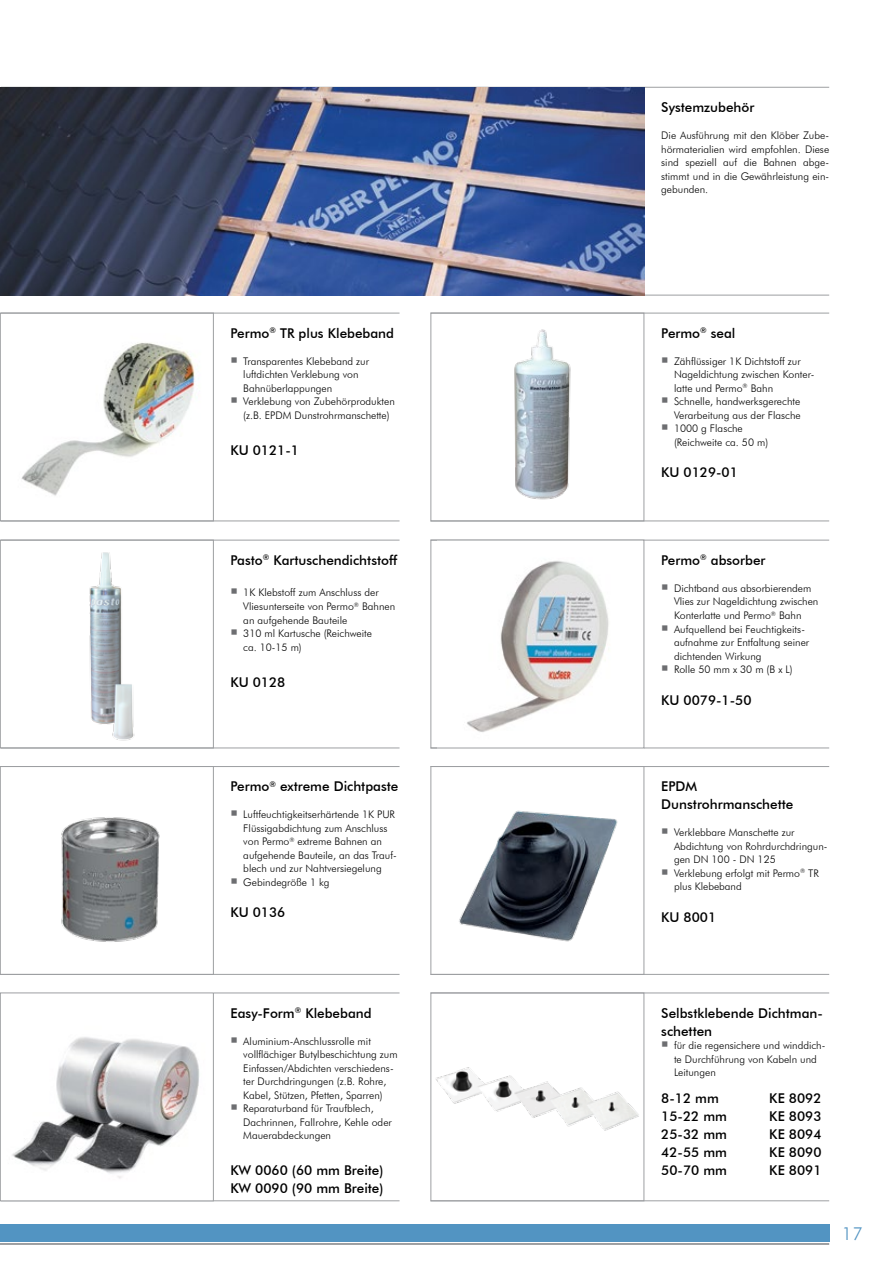
<style>
.page{position:relative;width:893px;height:1263px;background:#fff}
.page>*{position:absolute;margin:0;border:0;box-sizing:border-box;transform-origin:0 0}
.t1{font:300 18px "Futura BT";color:#5294c2}
.t2{font:500 13.5px/18px "Futura BT";color:#000}
.t3{font:300 10.5px/13.5px "Futura BT";color:#000}
</style>
<div class="page">
<hr style="left:0;top:1243px;width:829px;height:2px;background:#808285">
<div style="left:0;top:1225px;width:829px;height:17px;background:#5294c2"></div>
<hr style="left:1px;top:87px;width:828px;height:1px;background:#9d9fa2">
<hr style="left:1px;top:295px;width:828px;height:1px;background:#9d9fa2">
<img style="left:0;top:87px;width:644px;height:208px">
<hr style="left:1px;top:540px;width:399px;height:1px;background:#9d9fa2">
<hr style="left:1px;top:747px;width:399px;height:1px;background:#9d9fa2">
<img style="left:89px;top:552px;width:46px;height:189px">
<div style="left:0;top:540px;width:214px;height:208px;border:1px solid #9d9fa2"></div>
<hr style="left:1px;top:313px;width:399px;height:1px;background:#9d9fa2">
<hr style="left:431px;top:313px;width:398px;height:1px;background:#9d9fa2">
<hr style="left:1px;top:520px;width:399px;height:1px;background:#9d9fa2">
<hr style="left:431px;top:520px;width:398px;height:1px;background:#9d9fa2">
<img style="left:21px;top:342px;width:174px;height:154px">
<div style="left:0;top:313px;width:214px;height:208px;border:1px solid #9d9fa2"></div>
<div style="left:431px;top:313px;width:213px;height:208px;border:1px solid #9d9fa2"></div>
<hr style="left:431px;top:540px;width:398px;height:1px;background:#9d9fa2">
<hr style="left:431px;top:747px;width:398px;height:1px;background:#9d9fa2">
<img style="left:467px;top:561px;width:142px;height:171px">
<div style="left:431px;top:540px;width:213px;height:208px;border:1px solid #9d9fa2"></div>
<hr style="left:1px;top:766px;width:399px;height:1px;background:#9d9fa2">
<hr style="left:1px;top:974px;width:399px;height:1px;background:#9d9fa2">
<img style="left:61px;top:817px;width:99px;height:125px">
<div style="left:0;top:766px;width:214px;height:209px;border:1px solid #9d9fa2"></div>
<hr style="left:431px;top:766px;width:398px;height:1px;background:#9d9fa2">
<hr style="left:431px;top:974px;width:398px;height:1px;background:#9d9fa2">
<img style="left:459px;top:810px;width:159px;height:132px">
<div style="left:431px;top:766px;width:213px;height:209px;border:1px solid #9d9fa2"></div>
<hr style="left:1px;top:992px;width:399px;height:1px;background:#9d9fa2">
<hr style="left:1px;top:1200px;width:399px;height:1px;background:#9d9fa2">
<img style="left:12px;top:1037px;width:188px;height:142px">
<div style="left:0;top:992px;width:214px;height:209px;border:1px solid #9d9fa2"></div>
<hr style="left:431px;top:992px;width:398px;height:1px;background:#9d9fa2">
<hr style="left:431px;top:1200px;width:398px;height:1px;background:#9d9fa2">
<img style="left:436px;top:1067px;width:203px;height:64px">
<div style="left:431px;top:992px;width:213px;height:209px;border:1px solid #9d9fa2"></div>
<img style="left:514px;top:329px;width:57px;height:171px">
<p class="t2" style="left:231px;top:324px;width:165px">Permo<sup>®</sup> TR plus Klebeband</p>
<p class="t3" style="left:243px;top:354px;width:153px">Transparentes Klebeband zur luftdichten Verklebung von<br>Bahnüberlappungen<br>Verklebung von Zubehörprodukten (z.B. E PDM Dunstrohrmanschette)</p>
<p class="t2" style="left:231px;top:441px;width:70px">KU 0121-1</p>
<p class="t2" style="left:231px;top:551px;width:168px">Pasto<sup>®</sup> Kartuschendichtstoff</p>
<p class="t3" style="left:243px;top:586px;width:153px">1K Klebstoff zum Anschluss der<br>Vliesunterseite von Permo<sup>®</sup> Bahnen an aufgehende Bauteile<br>310 ml Kartusche (Reichweite<br>ca. 10-15 m)</p>
<p class="t2" style="left:231px;top:673px;width:56px">KU 0128</p>
<p class="t2" style="left:231px;top:777px;width:169px">Permo<sup>®</sup> extreme Dichtpaste</p>
<p class="t3" style="left:243px;top:808px;width:155px">Luftfeuchtigkeitserhärtende 1K PUR<br>Flüssigabdichtung zum Anschluss von Permo<sup>®</sup> extreme Bahnen an aufgehende Bauteile, an das Trauf&shy;blech und zur Nahtversiegelung<br>Gebindegröße 1 kg</p>
<p class="t2" style="left:231px;top:903px;width:56px">KU 0136</p>
<p class="t2" style="left:231px;top:1004px;width:143px">Easy-Form<sup>®</sup> Klebeband</p>
<p class="t3" style="left:243px;top:1034px;width:156px">Aluminium-Anschlussrolle mit vollflächiger Butylbeschichtung zum E infassen/Abdichten verschiedens&shy;ter Durchdringungen (z.B. Rohre, Kabel, Stützen, Pfetten, Sparren)<br>Reparaturband für Traufblech, Dachrinnen, Fallrohre, Kehle oder Mauerabdeckungen</p>
<p class="t2" style="left:231px;top:1161px;width:154px">KW 0060 (60 mm Breite)<br>KW 0090 (90 mm Breite)</p>
<p class="t2" style="left:661px;top:98px;width:95px">Systemzubehör</p>
<p class="t3" style="left:661px;top:129px;width:169px;text-align:justify">Die Ausführung mit den Klöber Zube&shy;hörmaterialien wird empfohlen. Diese sind speziell auf die Bahnen abge&shy;stimmt und in die Gewährleistung ein&shy;gebunden.</p>
<p class="t2" style="left:661px;top:324px;width:76px">Permo<sup>®</sup> seal</p>
<p class="t3" style="left:674px;top:354px;width:142px">Zähflüssiger 1K Dichtstoff zur<br>Nageldichtung zwischen Konter&shy;latte und Permo<sup>®</sup> Bahn<br>Schnelle, handwerksgerechte<br>Verarbeitung aus der Flasche<br>1000 g Flasche<br>(Reichweite ca. 50 m)</p>
<p class="t2" style="left:661px;top:464px;width:78px">KU 0129-01</p>
<p class="t2" style="left:661px;top:551px;width:106px">Permo<sup>®</sup> absorber</p>
<p class="t3" style="left:674px;top:581px;width:146px">Dichtband aus absorbierendem<br>Vlies zur Nageldichtung zwischen<br>Konterlatte und Permo<sup>®</sup> Bahn<br>Aufquellend bei Feuchtigkeits&shy;aufnahme zur E ntfaltung seiner dichtenden Wirkung<br>Rolle 50 mm x 30 m (B x L)</p>
<p class="t2" style="left:661px;top:691px;width:92px">KU 0079-1-50</p>
<p class="t2" style="left:661px;top:777px;width:134px">EPDM<br>Dunstrohrmanschette</p>
<p class="t3" style="left:674px;top:826px;width:155px">Verklebbare Manschette zur<br>Abdichtung von Rohrdurchdringun&shy;gen DN 100 - DN 125<br>Verklebung erfolgt mit Permo<sup>®</sup> TR plus Klebeband</p>
<p class="t2" style="left:661px;top:908px;width:56px">KU 8001</p>
<p class="t2" style="left:661px;top:1004px;width:163px">Selbstklebende Dichtman&shy;schetten</p>
<p class="t3" style="left:674px;top:1039px;width:153px">für die regensichere und winddich&shy;te Durchführung von Kabeln und<br>Leitungen</p>
<p class="t2" style="left:661px;top:1089px;width:59px">8-12 mm</p>
<p class="t2" style="left:769px;top:1089px;width:54px">KE 8092</p>
<p class="t2" style="left:661px;top:1107px;width:67px">15-22 mm</p>
<p class="t2" style="left:769px;top:1107px;width:54px">KE 8093</p>
<p class="t2" style="left:661px;top:1125px;width:67px">25-32 mm</p>
<p class="t2" style="left:769px;top:1125px;width:54px">KE 8094</p>
<p class="t2" style="left:661px;top:1143px;width:67px">42-55 mm</p>
<p class="t2" style="left:769px;top:1143px;width:54px">KE 8090</p>
<p class="t2" style="left:661px;top:1161px;width:67px">50-70 mm</p>
<p class="t2" style="left:769px;top:1161px;width:54px">KE 8091</p>
<h1 class="t1" style="left:842px;top:1223px;width:22px">17</h1>
</div>
